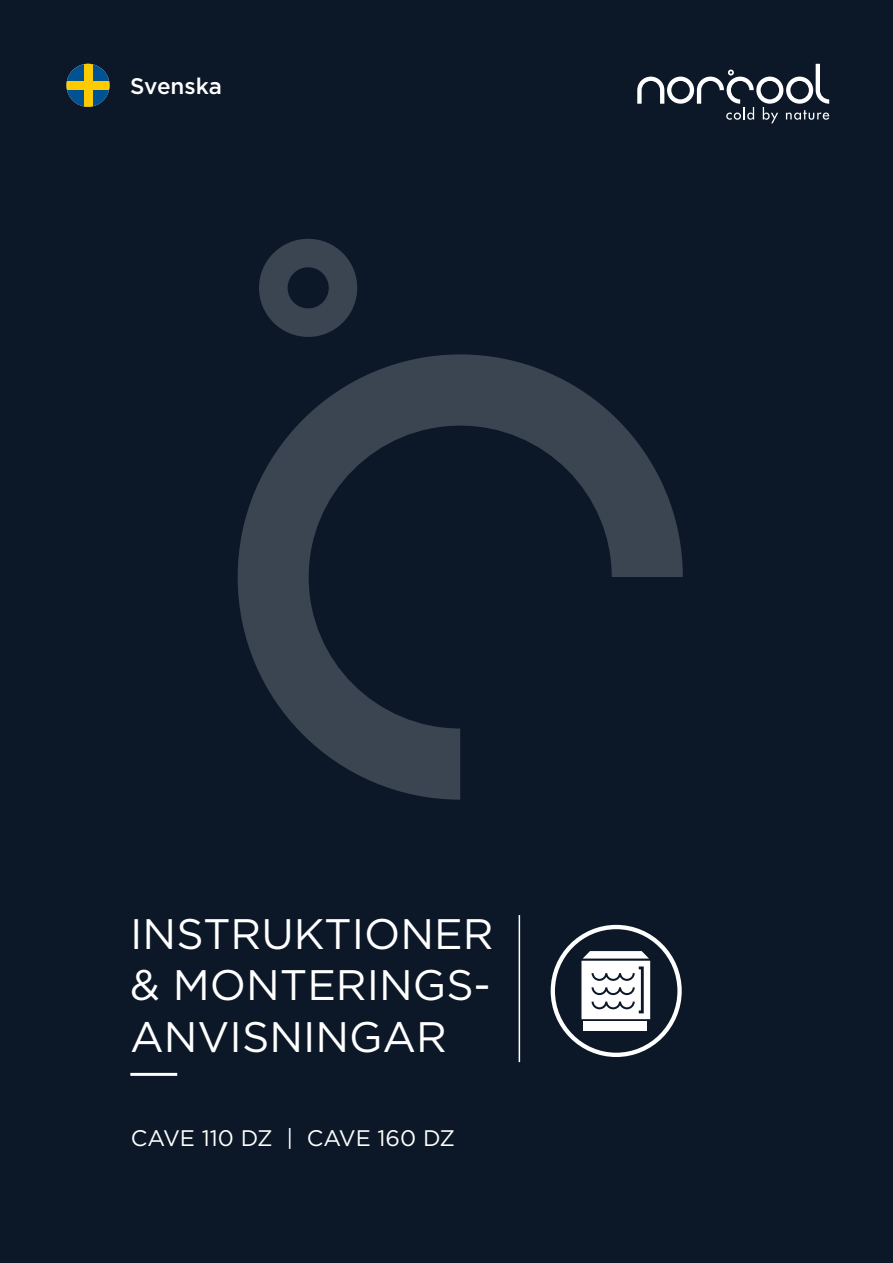
<style>
.page{position:relative;width:893px;height:1263px;background:#0c1828}
.page>*{position:absolute;margin:0;border:0;box-sizing:border-box;transform-origin:0 0}
.t1{font:42.6px/51.2px "Gotham";color:#fff;text-align:justify}
.t2{font:22.5px "Gotham";color:#fff}
.t3{font:500 22.5px "Gotham";letter-spacing:-.005em;color:#fff}
</style>
<div class="page">
<svg style="left:238px;top:354px;width:445px;height:446px"></svg>
<svg style="left:259px;top:239px;width:98px;height:98px"></svg>
<svg style="left:637px;top:64px;width:192px;height:59px"></svg>
<div style="left:66px;top:64px;width:44px;height:43px;background:#005293;border-radius:22px"></div>
<div style="left:84px;top:64px;width:8px;height:43px;background:#fecb00"></div>
<div style="left:66px;top:81px;width:44px;height:9px;background:#fecb00"></div>
<svg style="left:551px;top:925px;width:131px;height:132px"></svg>
<hr style="left:130px;top:1073px;width:47px;height:3px;background:#fff">
<hr style="left:519px;top:915px;width:1px;height:147px;background:#fff">
<p class="t3" style="left:130px;top:72px;width:93px">Svenska</p>
<p class="t1" style="left:130px;top:908px;width:365px">INSTRUKTIONER &amp; MONTERINGS-ANVISNINGAR</p>
<p class="t2" style="left:131px;top:1124px;width:326px">CAVE 110 DZ | CAVE 160 DZ</p>
</div>
